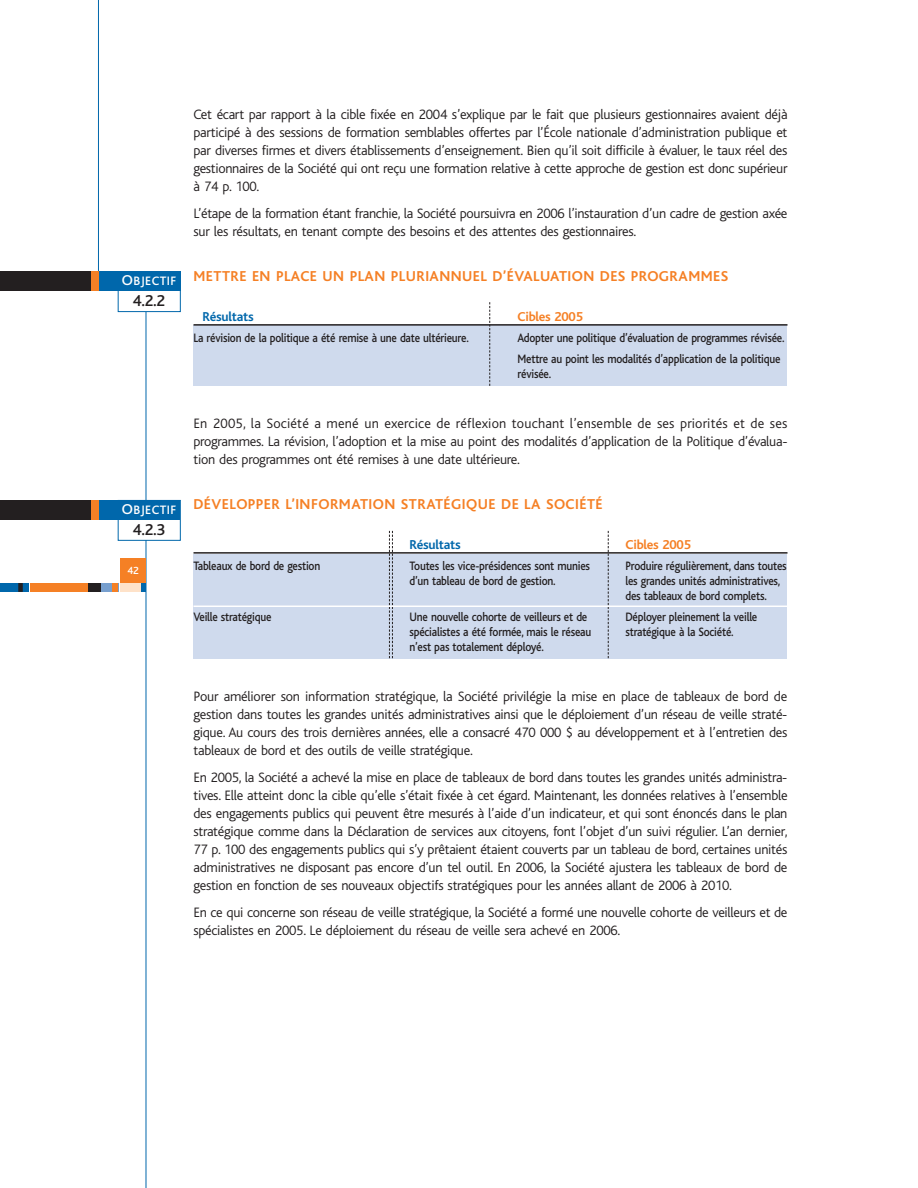
<style>
.page{position:relative;width:918px;height:1188px;background:#fff}
.page>*{position:absolute;margin:0;border:0;box-sizing:border-box;transform-origin:0 0}
.t1{font:500 16.5px "Bliss";color:#231f20}
.t2{font:700 15px "Bliss";letter-spacing:.03em;color:#f58025}
.t3{font:300 14.25px/18px "Bliss";letter-spacing:-.02em;color:#231f20;text-align:justify}
.t4{font:700 13.5px "Bliss";letter-spacing:-.02em;color:#f58025}
.t5{font:700 13.5px "Bliss";letter-spacing:-.02em;color:#0067ab}
.t6{font:500 12.75px/21px "Bliss";letter-spacing:-.02em;color:#231f20;scale:.88 1}
.t7{font:500 12.75px "Bliss";letter-spacing:.035em;color:#fff}
.t8{font:500 10.8px "Bliss";color:#fff}
.s1{font-size:15px}
</style>
<div class="page">
<div style="left:194px;top:554px;width:594px;height:105px;background:#cfdaed"></div>
<div style="left:194px;top:325px;width:594px;height:61px;background:#cfdaed"></div>
<hr style="left:98px;top:0;width:1px;height:290px;background:#0067ab">
<hr style="left:194px;top:324px;width:594px;height:2px;background:#231f20">
<hr style="left:194px;top:552px;width:594px;height:2px;background:#231f20">
<hr style="left:146px;top:306px;width:1px;height:882px;background:#0067ab">
<div style="left:118px;top:272px;width:62px;height:40px;background:#fff"></div>
<div style="left:118px;top:271px;width:63px;height:41px;border:1px solid #0067ab"></div>
<div style="left:96px;top:271px;width:84px;height:19px;background:#0067ab"></div>
<div style="left:0;top:271px;width:91px;height:19px;background:#231f20"></div>
<div style="left:91px;top:271px;width:8px;height:19px;background:#f58025"></div>
<div style="left:118px;top:500px;width:62px;height:40px;background:#fff"></div>
<div style="left:118px;top:500px;width:63px;height:41px;border:1px solid #0067ab"></div>
<div style="left:95px;top:500px;width:85px;height:19px;background:#0067ab"></div>
<div style="left:0;top:500px;width:91px;height:19px;background:#231f20"></div>
<div style="left:91px;top:500px;width:8px;height:19px;background:#f58025"></div>
<div style="left:121px;top:558px;width:25px;height:25px;background:#f58025"></div>
<div style="left:0;top:583px;width:28px;height:9px;background:#0067ab"></div>
<div style="left:141px;top:583px;width:5px;height:9px;background:#0067ab"></div>
<div style="left:30px;top:583px;width:59px;height:9px;background:#f58025"></div>
<div style="left:121px;top:583px;width:20px;height:9px;background:#fee2c9"></div>
<div style="left:91px;top:583px;width:27px;height:9px;background:#779fce"></div>
<div style="left:18px;top:583px;width:5px;height:9px;background:#231f20"></div>
<div style="left:89px;top:583px;width:12px;height:9px;background:#231f20"></div>
<div style="left:112px;top:583px;width:5px;height:9px;background:#f58025"></div>
<svg style="left:608px;top:531px;width:1px;height:127px"></svg>
<svg style="left:389px;top:531px;width:4px;height:127px"></svg>
<svg style="left:489px;top:302px;width:1px;height:84px"></svg>
<hr style="left:194px;top:606px;width:594px;height:1px;background:#fff">
<p class="t7" style="left:122px;top:277px;width:56px"><span class="s1">O</span>BJECTIF</p>
<p class="t1" style="left:133px;top:295px;width:34px">4.2.2</p>
<p class="t7" style="left:122px;top:505px;width:56px"><span class="s1">O</span>BJECTIF</p>
<p class="t1" style="left:133px;top:524px;width:34px">4.2.3</p>
<p class="t8" style="left:127px;top:567px;width:13px">42</p>
<p class="t3" style="left:194px;top:106px;width:596px">Cet écart par rapport à la cible fixée en 2004 s’explique par le fait que plusieurs gestionnaires avaient déjà participé à des sessions de formation semblables offertes par l’École nationale d’administration publique et par diverses firmes et divers établissements d’enseignement. Bien qu’il soit difficile à évaluer, le taux réel des gestionnaires de la Société qui ont reçu une formation relative à cette approche de gestion est donc supérieur à 74 p. 100.</p>
<p class="t3" style="left:194px;top:205px;width:596px">L’étape de la formation étant franchie, la Société poursuivra en 2006 l’instauration d’un cadre de gestion axée sur les résultats, en tenant compte des besoins et des attentes des gestionnaires.</p>
<p class="t2" style="left:194px;top:271px;width:536px">METTRE EN PLACE UN PLAN PLURIANNUEL D’ÉVALUATION DES PROGRAMMES</p>
<p class="t5" style="left:202px;top:312px;width:53px">Résultats</p>
<p class="t4" style="left:517px;top:312px;width:67px">Cibles 2005</p>
<p class="t6" style="left:194px;top:329px;width:314px">La révision de la politique a été remise à une date ultérieure.</p>
<p class="t6" style="left:517px;top:329px;width:305px">Adopter une politique d’évaluation de programmes révisée.<br>Mettre au point les modalités d’application de la politique</p>
<p class="t6" style="left:517px;top:365px;width:40px">révisée.</p>
<p class="t3" style="left:194px;top:415px;width:596px">En 2005, la Société a mené un exercice de réflexion touchant l’ensemble de ses priorités et de ses programmes. La révision, l’adoption et la mise au point des modalités d’application de la Politique d’évalua&shy;tion des programmes ont été remises à une date ultérieure.</p>
<p class="t2" style="left:194px;top:499px;width:411px">DÉVELOPPER L’INFORMATION STRATÉGIQUE DE LA SOCIÉTÉ</p>
<p class="t5" style="left:410px;top:540px;width:53px">Résultats</p>
<p class="t4" style="left:626px;top:540px;width:67px">Cibles 2005</p>
<p class="t6" style="left:194px;top:557px;width:146px">Tableaux de bord de gestion</p>
<p class="t6" style="left:409px;top:557px;width:207px">Toutes les vice-présidences sont munies</p>
<p class="t6" style="left:626px;top:557px;width:185px">Produire régulièrement, dans toutes</p>
<p class="t6" style="left:409px;top:572px;width:168px">d’un tableau de bord de gestion.</p>
<p class="t6" style="left:625px;top:575px;width:178px;line-height:15px">les grandes unités administratives, des tableaux de bord complets.</p>
<p class="t6" style="left:193px;top:608px;width:90px">Veille stratégique</p>
<p class="t6" style="left:409px;top:608px;width:204px">Une nouvelle cohorte de veilleurs et de</p>
<p class="t6" style="left:625px;top:608px;width:151px">Déployer pleinement la veille</p>
<p class="t6" style="left:409px;top:623px;width:208px">spécialistes a été formée, mais le réseau</p>
<p class="t6" style="left:626px;top:623px;width:124px">stratégique à la Société.</p>
<p class="t6" style="left:409px;top:638px;width:154px">n’est pas totalement déployé.</p>
<p class="t3" style="left:194px;top:688px;width:596px">Pour améliorer son information stratégique, la Société privilégie la mise en place de tableaux de bord de gestion dans toutes les grandes unités administratives ainsi que le déploiement d’un réseau de veille straté&shy;gique. Au cours des trois dernières années, elle a consacré 470 000 $ au développement et à l’entretien des tableaux de bord et des outils de veille stratégique.</p>
<p class="t3" style="left:194px;top:769px;width:596px">En 2005, la Société a achevé la mise en place de tableaux de bord dans toutes les grandes unités administra&shy;tives. Elle atteint donc la cible qu’elle s’était fixée à cet égard. Maintenant, les données relatives à l’ensemble des engagements publics qui peuvent être mesurés à l’aide d’un indicateur, et qui sont énoncés dans le plan stratégique comme dans la Déclaration de services aux citoyens, font l’objet d’un suivi régulier. L’an dernier, 77 p. 100 des engagements publics qui s’y prêtaient étaient couverts par un tableau de bord, certaines unités administratives ne disposant pas encore d’un tel outil. En 2006, la Société ajustera les tableaux de bord de gestion en fonction de ses nouveaux objectifs stratégiques pour les années allant de 2006 à 2010.</p>
<p class="t3" style="left:194px;top:904px;width:596px">En ce qui concerne son réseau de veille stratégique, la Société a formé une nouvelle cohorte de veilleurs et de spécialistes en 2005. Le déploiement du réseau de veille sera achevé en 2006.</p>
</div>
